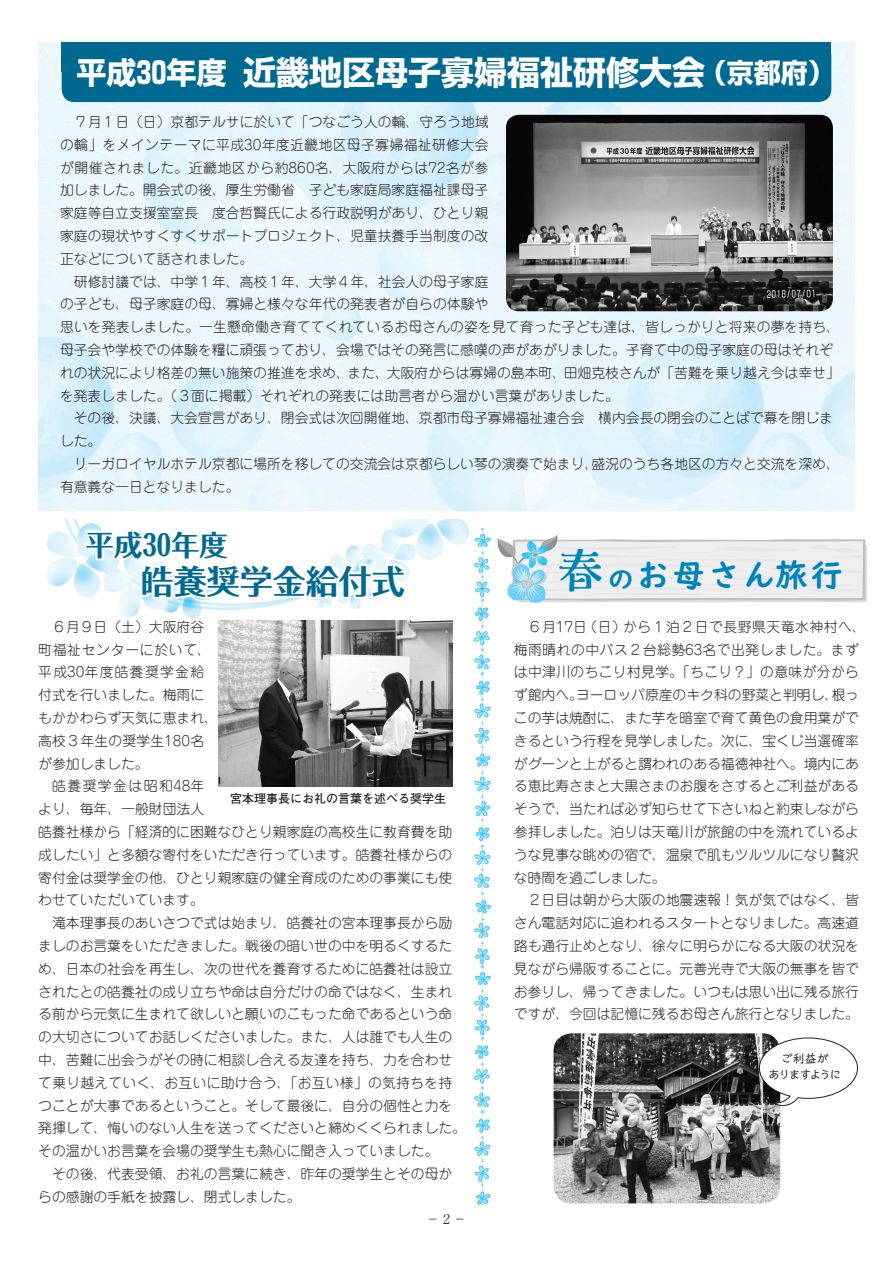
<style>
.page{position:relative;width:893px;height:1263px;background:#fff}
.page>*{position:absolute;margin:0;border:0;box-sizing:border-box;transform-origin:0 0}
.t1{font:44.1px "P Hasemin Std N Bold 90 msp RKSJ H";color:#0083b6}
.t2{font:700 33px "Shin Go Pro";color:#fff}
.t3{font:700 33px "Folk Pro";color:#006991}
.t4{font:31.95px "UD Digi Kyokasho NK B 90 ms RKSJ H";color:#0083b6}
.t5{font:700 30px "Shin Go Pro";color:#fff}
.t6{font:700 28.5px "Folk Pro";color:#006991}
.t7{font:700 27px "Shin Go Pro";color:#fff}
.t8{font:300 13.8px/22.8px "Jun 101 Pro";color:#231f20}
.t9{font:300 13.8px "Jun 101 Pro";letter-spacing:.035em;color:#231f20}
.t10{font:300 13.8px "Jun 101 Pro";letter-spacing:.025em;color:#231f20}
.t11{font:300 13.8px "Jun 101 Pro";letter-spacing:.04em;color:#231f20}
.t12{font:300 13.5px "Ryumin Pro";color:#231f20}
.t13{font:700 12px "Futo Go B101 Pro";color:#231f20}
.t14{font:12px/16.5px "Talking Std";letter-spacing:-.14em;color:#231f20;text-align:center}
</style>
<div class="page">
<img style="left:46px;top:519px;width:423px;height:102px">
<img style="left:38px;top:43px;width:817px;height:467px">
<div style="left:62px;top:43px;width:769px;height:59px;background:#006991;border-radius:13px"></div>
<img style="left:473px;top:528px;width:18px;height:677px">
<svg style="left:82px;top:519px;width:328px;height:102px"></svg>
<img style="left:218px;top:621px;width:234px;height:165px">
<img style="left:506px;top:115px;width:327px;height:196px;border-radius:13px">
<img style="left:554px;top:1033px;width:226px;height:170px;border-radius:18px">
<svg style="left:759px;top:1037px;width:99px;height:71px"></svg>
<svg style="left:497px;top:535px;width:370px;height:68px"></svg>
<h3 class="t5" style="left:77px;top:48px;width:152px">平成30年度</h3>
<h2 class="t2" style="left:243px;top:46px;width:463px">近畿地区母子寡婦福祉研修大会</h2>
<h3 class="t7" style="left:700px;top:51px;width:137px">（京都府(</h3>
<p class="t8" style="left:60px;top:109px;width:430px;text-align:justify;text-indent:14px">７月１日（日）京都テルサに於いて「つなごう人の輪、守ろう地域の輪」をメインテーマに平成30年度近畿地区母子寡婦福祉研修大会が開催されました。近畿地区から約860名、大阪府からは72名が参加しました。開会式の後、厚生労働省　子ども家庭局家庭福祉課母子家庭等自立支援室室長　度合哲賢氏による行政説明があり、ひとり親家庭の現状やすくすくサポートプロジェクト、児童扶養手当制度の改正などについて話されました。</p>
<p class="t8" style="left:74px;top:268px;width:416px">研修討議では、中学１年、高校１年、大学４年、社会人の母子家庭</p>
<p class="t8" style="left:60px;top:291px;width:430px">の子ども、母子家庭の母、寡婦と様々な年代の発表者が自らの体験や</p>
<p class="t8" style="left:60px;top:314px;width:781px">思いを発表しました。一生懸命働き育ててくれているお母さんの姿を見て育った子ども達は、皆しっかりと将来の夢を持ち、</p>
<p class="t8" style="left:60px;top:337px;width:774px">母子会や学校での体験を糧に頑張っており、会場ではその発言に感嘆の声があがりました。子育て中の母子家庭の母はそれぞ</p>
<p class="t8" style="left:564px;top:360px;width:277px">田畑克枝さんが「苦難を乗り越え今は幸せ「</p>
<p class="t8" style="left:60px;top:360px;width:291px">れの状況により格差の無い施策の推進を求め、</p>
<p class="t8" style="left:60px;top:382px;width:560px">を発表しました。（３面に掲載）それぞれの発表には助言者から温かい言葉がありました。</p>
<p class="t8" style="left:74px;top:405px;width:760px">その後、決議、大会宣言があり、閉会式は次回開催地、京都市母子寡婦福祉連合会　横内会長の閉会のことばで幕を閉じま</p>
<p class="t8" style="left:60px;top:428px;width:43px">した。</p>
<p class="t8" style="left:591px;top:451px;width:250px">盛況のうち各地区の方々と交流を深め、</p>
<p class="t8" style="left:387px;top:360px;width:181px">大阪府からは寡婦の島本町、</p>
<p class="t8" style="left:348px;top:360px;width:43px">また、</p>
<p class="t8" style="left:60px;top:451px;width:540px;text-indent:14px">リーガロイヤルホテル京都に場所を移しての交流会は京都らしい琴の演奏で始まり、有意義な一日となりました。</p>
<h3 class="t6" style="left:86px;top:520px;width:144px">平成30年度</h3>
<h2 class="t3" style="left:141px;top:553px;width:265px">皓養奨学金給付式</h2>
<p class="t8" style="left:38px;top:613px;width:181px;text-indent:14px">６月９日（土）大阪府谷町福祉センターに於いて、平成30年度皓養奨学金給付式を行いました。梅雨にもかかわらず天気に恵まれ、高校３年生の奨学生180名が参加しました。</p>
<p class="t8" style="left:38px;top:773px;width:415px;text-indent:14px">皓養奨学金は昭和48年<br>より、毎年、一般財団法人<br>皓養社様から「経済的に困難なひとり親家庭の高校生に教育費を助成したい」と多額な寄付をいただき行っています。皓養社様からの寄付金は奨学金の他、ひとり親家庭の健全育成のための事業にも使わせていただいています。</p>
<p class="t8" style="left:38px;top:910px;width:429px;text-indent:14px">滝本理事長のあいさつで式は始まり、皓養社の宮本理事長から励ましのお言葉をいただきました。戦後の暗い世の中を明るくするため、日本の社会を再生し、次の世代を養育するために皓養社は設立されたとの皓養社の成り立ちや命は自分だけの命ではなく、生まれる前から元気に生まれて欲しいと願いのこもった命であるという命の大切さについてお話しくださいました。また、人は誰でも人生の中、苦難に出会うがその時に相談し合える友達を持ち、力を合わせて乗り越えていく、お互いに助け合う、「お互い様」の気持ちを持つことが大事であるということ。そして最後に、自分の個性と力を発揮して、悔いのない人生を送ってくださいと締めくくられました。その温かいお言葉を会場の奨学生も熱心に聞き入っていました。</p>
<p class="t8" style="left:38px;top:1161px;width:416px;text-indent:14px">その後、代表受領、お礼の言葉に続き、昨年の奨学生とその母からの感謝の手紙を披露し、閉式しました。</p>
<p class="t13" style="left:230px;top:789px;width:217px">宮本理事長にお礼の言葉を述べる奨学生</p>
<p class="t12" style="left:426px;top:1208px;width:15px">－</p>
<p class="t12" style="left:453px;top:1208px;width:15px">－</p>
<h1 class="t1" style="left:558px;top:539px;width:46px">春</h1>
<h3 class="t4" style="left:811px;top:556px;width:34px">ך</h3>
<p class="t8" style="left:584px;top:613px;width:44px">（日）</p>
<p class="t11" style="left:623px;top:615px;width:244px">から１泊２日で長野県天竜水神村へ、</p>
<p class="t8" style="left:528px;top:613px;width:61px">６月17日</p>
<p class="t9" style="left:514px;top:638px;width:347px">梅雨晴れの中バス２台総勢63名で出発しました。まず</p>
<p class="t10" style="left:514px;top:661px;width:346px">は中津川のちこり村見学。「ちこり？」の意味が分から</p>
<p class="t8" style="left:831px;top:682px;width:29px">根っ</p>
<p class="t8" style="left:514px;top:682px;width:346px">ず館内へ。<br>この芋は焼酎に、また芋を暗室で育て黄色の食用葉ができるという行程を見学しました。次に、宝くじ当選確率がグーンと上がると謂われのある福徳神社へ。境内にある恵比寿さまと大黒さまのお腹をさするとご利益があるそうで、当たれば必ず知らせて下さいねと約束しながら参拝しました。泊りは天竜川が旅館の中を流れているような見事な眺めの宿で、温泉で肌もツルツルになり贅沢な時間を過ごしました。</p>
<p class="t8" style="left:514px;top:887px;width:346px;text-align:justify;text-indent:14px">２日目は朝から大阪の地震速報！気が気ではなく、皆さん電話対応に追われるスタートとなりました。高速道路も通行止めとなり、徐々に明らかになる大阪の状況を見ながら帰阪することに。元善光寺で大阪の無事を皆でお参りし、帰ってきました。いつもは思い出に残る旅行ですが、今回は記憶に残るお母さん旅行となりました。</p>
<p class="t8" style="left:576px;top:682px;width:264px">ヨーロッパ原産のキク科の野菜と判明し、</p>
<p class="t14" style="left:768px;top:1049px;width:75px">ご利益が<br>ありますように</p>
</div>
